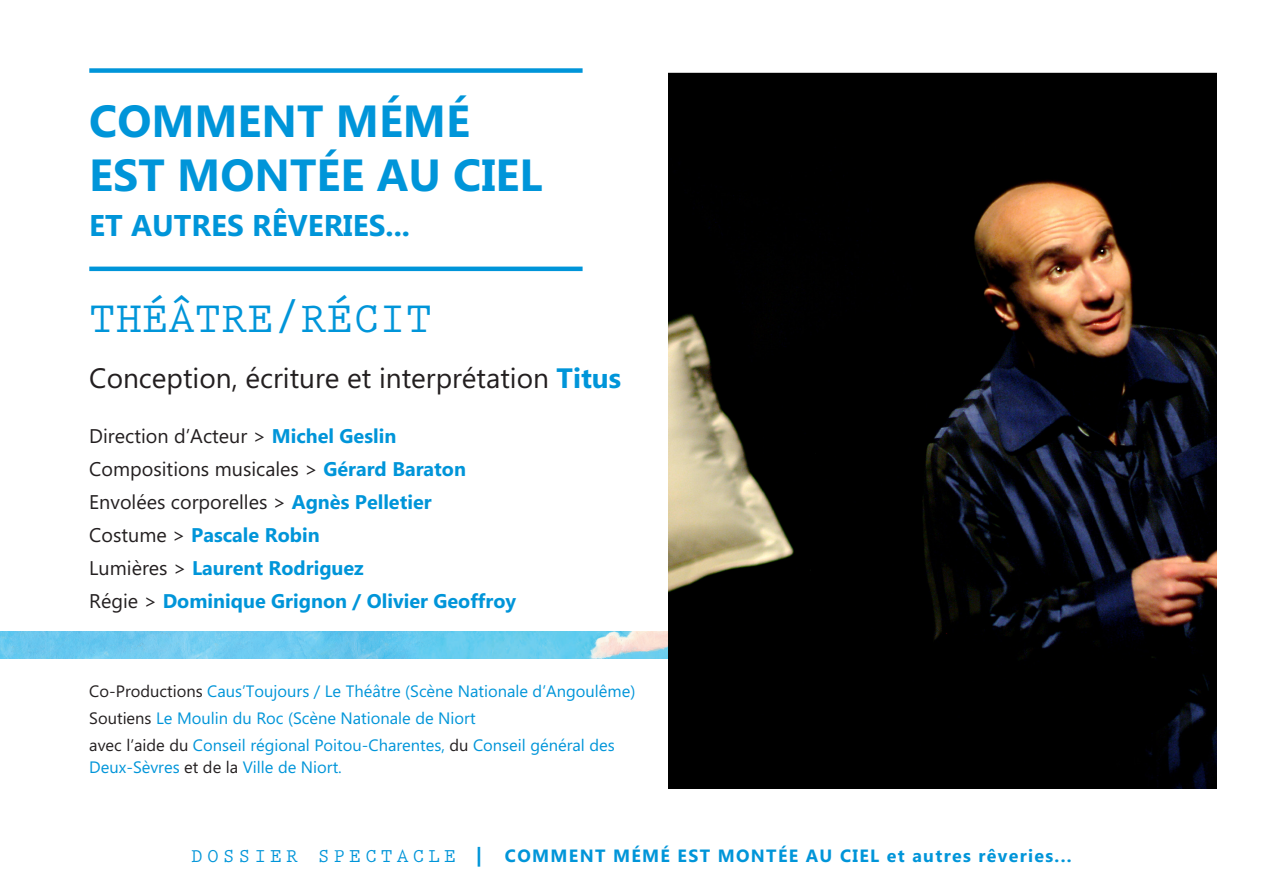
<style>
.page{position:relative;width:1263px;height:893px;background:#fff}
.page>*{position:absolute;margin:0;border:0;box-sizing:border-box;transform-origin:0 0}
.t1{font:700 45px "Microsoft Phags Pa";color:#0095d9}
.t2{font:700 43.95px "Prestige Elite Std";color:#0095d9}
.t3{font:700 30px "Microsoft Phags Pa";color:#0095d9}
.t4{font:28.05px "Microsoft Phags Pa";color:#231f20}
.t5{font:19.8px/33px "Microsoft Phags Pa";color:#231f20}
.t6{font:700 19.8px "Microsoft Phags Pa";color:#0095d9}
.t7{font:700 17.85px "Microsoft Phags Pa";letter-spacing:.075em;color:#0095d9}
.t8{font:16.5px/21.6px "Microsoft Phags Pa";color:#0095d9}
.s1{font-weight:700;color:#0095d9}
.s2{font-weight:400;color:#231f20}
.s3{color:#231f20}
.s4{font-family:"Prestige Elite Std";font-size:19.8px}
.s5{font-size:19.8px}
</style>
<div class="page">
<img style="left:0;top:631px;width:668px;height:27px">
<div style="left:89px;top:68px;width:494px;height:5px;background:#0095d9"></div>
<hr style="left:89px;top:267px;width:494px;height:4px;background:#0095d9">
<img style="left:668px;top:73px;width:548px;height:716px">
<p class="t1" style="left:89px;top:89px;width:382px">COMMENT MÉMÉ</p>
<p class="t1" style="left:89px;top:143px;width:455px">EST MONTÉE AU CIEL</p>
<p class="t3" style="left:89px;top:204px;width:322px">ET AUTRES RÊVERIES...</p>
<p class="t2" style="left:89px;top:295px;width:344px">THÉÂTRE/RÉCIT</p>
<p class="t4" style="left:89px;top:358px;width:533px">Conception, écriture et interprétation <span class="s1">Titus</span></p>
<p class="t5" style="left:89px;top:419px;width:378px">Direction d’Acteur &gt; <span class="s1">Michel Geslin<br></span>Compositions musicales &gt; <span class="s1">Gérard Baraton</span></p>
<p class="t5" style="left:89px;top:485px;width:344px">Envolées corporelles &gt; <span class="s1">Agnès Pelletier</span></p>
<p class="t6" style="left:89px;top:521px;width:232px"><span class="s2">Costume &gt;</span> Pascale Robin</p>
<p class="t6" style="left:89px;top:554px;width:276px"><span class="s2">Lumières &gt;</span> Laurent Rodriguez</p>
<p class="t6" style="left:89px;top:587px;width:428px"><span class="s2">Régie &gt;</span> Dominique Grignon / Olivier Geoffroy</p>
<p class="t8" style="left:89px;top:680px;width:547px"><span class="s3">Co-Productions</span> Caus’Toujours / Le Théâtre (Scène Nationale d’Angoulême)</p>
<p class="t8" style="left:89px;top:707px;width:388px"><span class="s3">Soutiens</span> Le Moulin du Roc (Scène Nationale de Niort</p>
<p class="t8" style="left:89px;top:734px;width:527px"><span class="s3">avec l’aide du</span> Conseil régional Poitou-Charentes, <span class="s3">du</span> Conseil général des<br>Deux-Sèvres <span class="s3">et de la</span> Ville de Niort.</p>
<p class="t7" style="left:191px;top:843px;width:882px"><span class="s4">DOSSIER SPECTACLE</span> <span class="s5">|</span> COMMENT MÉMÉ EST MONTÉE AU CIEL et autres rêveries...</p>
</div>
